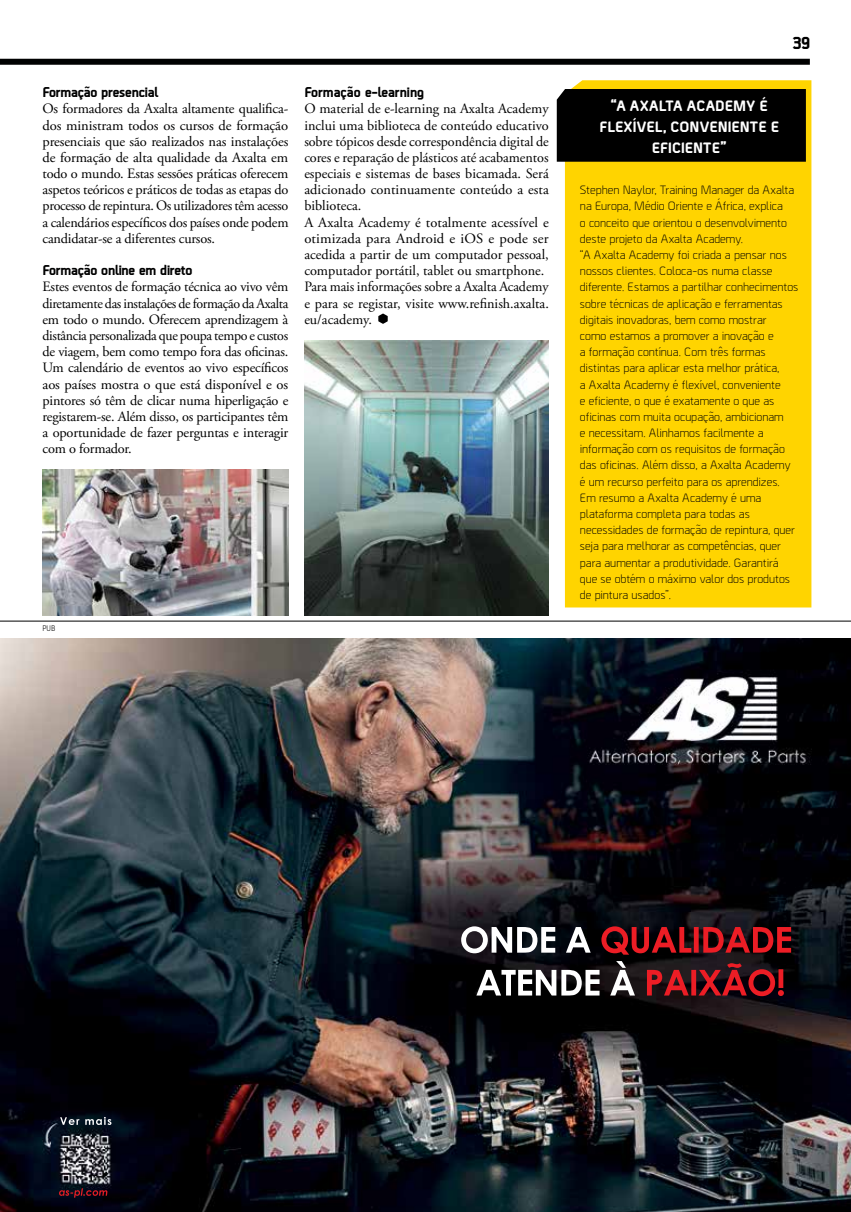
<style>
.page{position:relative;width:851px;height:1212px;background:#fff}
.page>*{position:absolute;margin:0;border:0;box-sizing:border-box;transform-origin:0 0}
.t1{font:800 18px "Borda";color:#000}
.t2{font:800 15px/21px "Borda";letter-spacing:.01em;color:#fff;text-align:center}
.t3{font:14.25px/16.2px "Adobe Garamond Pro";color:#000101;text-align:justify}
.t4{font:800 14.25px "Borda";letter-spacing:-.015em;color:#000101}
.t5{font:12px/16.2px "Borda";letter-spacing:-.005em;color:#000}
.t6{font:300 7.5px "Heron Sans";color:#000}
</style>
<div class="page">
<div style="left:0;top:59px;width:809px;height:6px;background:#000101"></div>
<svg style="left:378px;top:314px;width:9px;height:10px"></svg>
<hr style="left:0;top:621px;width:850px;height:1px;background:#000">
<img style="left:0;top:638px;width:850px;height:574px">
<div style="left:565px;top:80px;width:246px;height:527px;background:#ffd400"></div>
<div style="left:556px;top:89px;width:249px;height:73px;background:#000"></div>
<img style="left:43px;top:469px;width:245px;height:146px">
<img style="left:304px;top:340px;width:244px;height:275px">
<p class="t4" style="left:43px;top:82px;width:117px">Formação presencial</p>
<p class="t3" style="left:43px;top:101px;width:247px">Os formadores da Axalta altamente qualifica&shy;dos ministram todos os cursos de formação presenciais que são realizados nas instalações de formação de alta qualidade da Axalta em todo o mundo. Estas sessões práticas oferecem aspetos teóricos e práticos de todas as etapas do processo de repintura. Os utilizadores têm acesso a calendários específicos dos países onde podem candidatar-se a diferentes cursos.</p>
<p class="t4" style="left:43px;top:260px;width:151px">Formação online em direto</p>
<p class="t3" style="left:43px;top:279px;width:247px">Estes eventos de formação técnica ao vivo vêm diretamente das instalações de formação da Axalta em todo o mundo. Oferecem aprendizagem à distância personalizada que poupa tempo e custos de viagem, bem como tempo fora das oficinas.<br>Um calendário de eventos ao vivo específicos aos países mostra o que está disponível e os pintores só têm de clicar numa hiperligação e registarem-se. Além disso, os participantes têm a oportunidade de fazer perguntas e interagir com o formador.</p>
<p class="t4" style="left:304px;top:82px;width:121px">Formação e-learning</p>
<p class="t3" style="left:304px;top:101px;width:246px;text-align:left">O material de e-learning na Axalta Academy inclui uma biblioteca de conteúdo educativo sobre tópicos desde correspondência digital de cores e reparação de plásticos até acabamentos especiais e sistemas de bases bicamada. Será adicionado continuamente conteúdo a esta biblioteca.<br>A Axalta Academy é totalmente acessível e otimizada para Android e iOS e pode ser acedida a partir de um computador pessoal, computador portátil, tablet ou smartphone.<br>Para mais informações sobre a Axalta Academy e para se registar, visite www.refinish.axalta. eu/academy.</p>
<p class="t6" style="left:43px;top:623px;width:14px">PUB</p>
<p class="t1" style="left:792px;top:29px;width:19px">39</p>
<p class="t2" style="left:599px;top:94px;width:181px">“A AXALTA ACADEMY É<br>FLEXÍVEL, CONVENIENTE E<br>EFICIENTE”</p>
<p class="t5" style="left:580px;top:181px;width:220px">Stephen Naylor, Training Manager da Axalta na Europa, Médio Oriente e África, explica<br>o conceito que orientou o desenvolvimento deste projeto da Axalta Academy.<br>“A Axalta Academy foi criada a pensar nos nossos clientes. Coloca-os numa classe diferente. Estamos a partilhar conhecimentos sobre técnicas de aplicação e ferramentas digitais inovadoras, bem como mostrar<br>como estamos a promover a inovação e<br>a formação contínua. Com três formas distintas para aplicar esta melhor prática,<br>a Axalta Academy é flexível, conveniente<br>e eficiente, o que é exatamente o que as oficinas com muita ocupação, ambicionam<br>e necessitam. Alinhamos facilmente a informação com os requisitos de formação das oficinas. Além disso, a Axalta Academy é um recurso perfeito para os aprendizes.<br>Em resumo a Axalta Academy é uma plataforma completa para todas as necessidades de formação de repintura, quer seja para melhorar as competências, quer para aumentar a produtividade. Garantirá que se obtém o máximo valor dos produtos de pintura usados”.</p>
</div>
